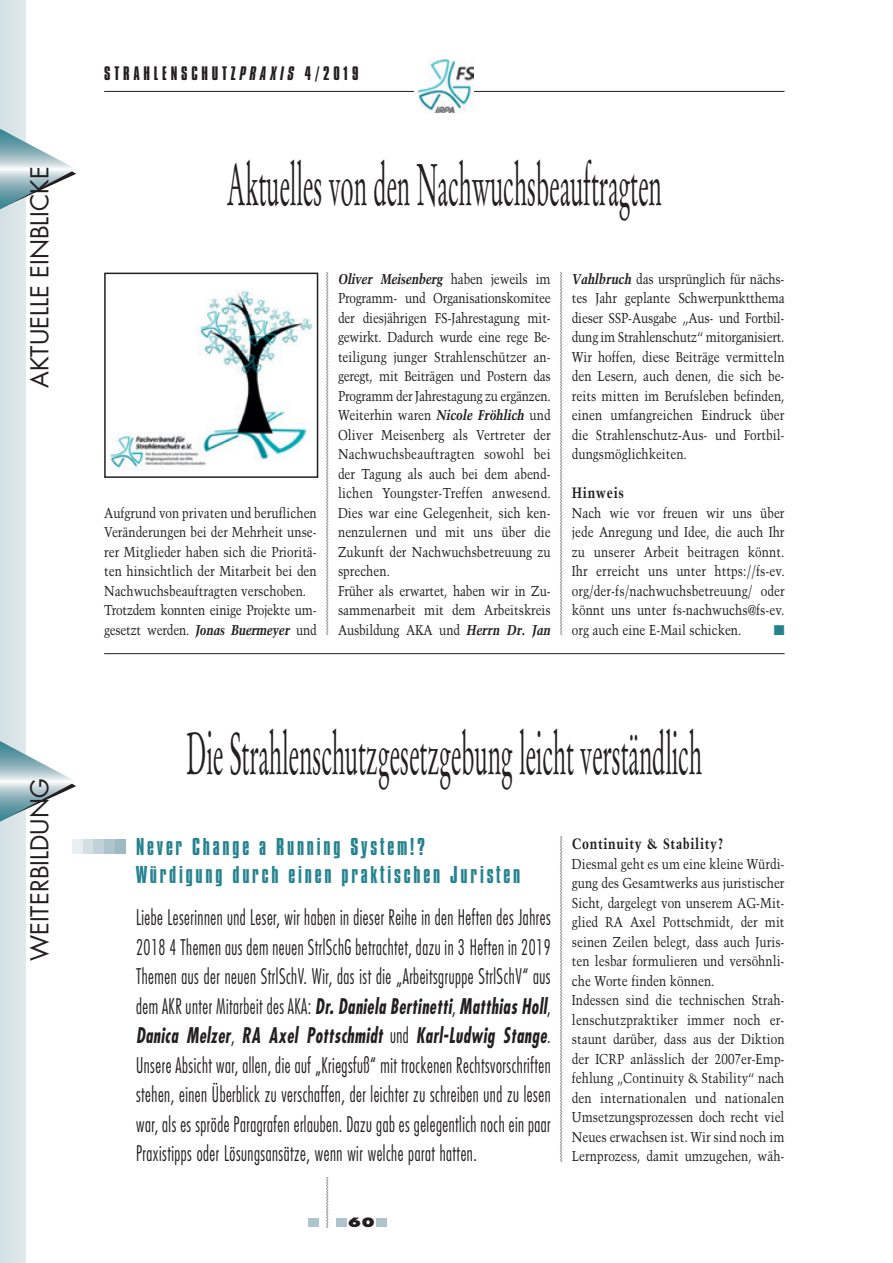
<style>
.page{position:relative;width:893px;height:1263px;background:#fff}
.page>*{position:absolute;margin:0;border:0;box-sizing:border-box;transform-origin:0 0}
.t1{font:58.5px "Stempel Garamond";letter-spacing:-.01em;color:#231f20;scale:.41 1}
.t2{font:24px "Futura";color:#231f20}
.t3{font:300 condensed 21px/29.5px "Futura";letter-spacing:.03em;color:#231f20;text-align:justify;scale:.8 1}
.t4{font:21px/28.5px "Compacta BT";letter-spacing:.13em;color:#25838f}
.t5{font:16.8px "Compacta BT";letter-spacing:.225em;color:#231f20}
.t6{font:700 15px "Trump Mediaeval";letter-spacing:.05em;color:#231f20;scale:.83 1}
.t7{font:14.25px/19.5px "Trump Mediaeval";color:#231f20;scale:.83 1}
.t8{font:14.25px "Zapf Dingbats ITC";color:#25838f}
.t9{font:800 12.45px "Futura";color:#231f20;scale:1.3 1}
.s1{font-style:italic}
.s2{font-weight:700;font-style:italic}
</style>
<div class="page">
<div style="left:308px;top:1218px;width:11px;height:9px;background:#aec5cd"></div>
<div style="left:336px;top:1218px;width:11px;height:9px;background:#aec5cd"></div>
<div style="left:376px;top:1218px;width:11px;height:9px;background:#aec5cd"></div>
<hr style="left:104px;top:91px;width:680px;height:1px;background:#231f20">
<div style="left:415px;top:57px;width:59px;height:58px;background:#fff"></div>
<img style="left:418px;top:60px;width:56px;height:53px">
<div style="left:0;top:0;width:26px;height:1263px;background:#d9e3e6"></div>
<svg style="left:560px;top:273px;width:2px;height:361px"></svg>
<svg style="left:326px;top:273px;width:2px;height:361px"></svg>
<svg style="left:0;top:129px;width:76px;height:80px"></svg>
<div style="left:72px;top:839px;width:11px;height:15px;background:#e9eef0"></div>
<div style="left:83px;top:839px;width:11px;height:15px;background:#d2e0e4"></div>
<div style="left:94px;top:839px;width:10px;height:15px;background:#c0d2d7"></div>
<div style="left:104px;top:839px;width:11px;height:15px;background:#aec5cd"></div>
<div style="left:115px;top:839px;width:10px;height:15px;background:#9cbac2"></div>
<img style="left:110px;top:289px;width:203px;height:181px">
<div style="left:104px;top:273px;width:214px;height:205px;border:2px solid #231f20"></div>
<hr style="left:104px;top:653px;width:680px;height:1px;background:#231f20">
<svg style="left:0;top:741px;width:76px;height:81px"></svg>
<svg style="left:560px;top:837px;width:2px;height:324px"></svg>
<svg style="left:326px;top:1177px;width:2px;height:50px"></svg>
<h2 class="t2" style="left:23px;top:388px;width:223px;rotate:-90deg">AKTUELLE EINBLICKE</h2>
<h2 class="t2" style="left:23px;top:961px;width:184px;rotate:-90deg">WEITERBILDUNG</h2>
<p class="t5" style="left:104px;top:63px;width:256px">STRAHLENSCHUTZ<span class="s1">PRAXIS</span> 4/2019</p>
<h1 class="t1" style="left:227px;top:150px;width:1062px">Aktuelles von den Nachwuchsbeauftragten</h1>
<p class="t7" style="left:104px;top:503px;width:258px">Aufgrund von privaten und beruflichen Veränderungen bei der Mehrheit unse&shy;rer Mitglieder haben sich die Prioritä&shy;ten hinsichtlich der Mitarbeit bei den Nachwuchsbeauftragten verschoben.<br>Trotzdem konnten einige Projekte um&shy;gesetzt werden. <span class="s2">Jonas Buermeyer</span> und</p>
<p class="t7" style="left:338px;top:269px;width:258px"><span class="s2">Oliver Meisenberg</span> haben jeweils im Programm- und Organisationskomitee der diesjährigen FS-Jahrestagung mit&shy;gewirkt. Dadurch wurde eine rege Be&shy;teiligung junger Strahlenschützer an&shy;geregt, mit Beiträgen und Postern das Programm der Jahrestagung zu ergänzen.<br>Weiterhin waren <span class="s2">Nicole Fröhlich</span> und Oliver Meisenberg als Vertreter der Nachwuchsbeauftragten sowohl bei der Tagung als auch bei dem abend&shy;lichen Youngster-Treffen anwesend.<br>Dies war eine Gelegenheit, sich ken&shy;nenzulernen und mit uns über die Zukunft der Nachwuchsbetreuung zu sprechen.<br>Früher als erwartet, haben wir in Zu&shy;sammenarbeit mit dem Arbeitskreis Ausbildung AKA und <span class="s2">Herrn Dr. Jan</span></p>
<p class="t7" style="left:572px;top:269px;width:258px;text-align:justify"><span class="s2">Vahlbruch</span> das ursprünglich für nächs&shy;tes Jahr geplante Schwerpunktthema dieser SSP-Ausgabe „Aus- und Fortbil&shy;dung im Strahlenschutz“ mitorganisiert.<br>Wir hoffen, diese Beiträge vermitteln den Lesern, auch denen, die sich be&shy;reits mitten im Berufsleben befinden, einen umfangreichen Eindruck über die Strahlenschutz-Aus- und Fortbil&shy;dungsmöglichkeiten.</p>
<p class="t6" style="left:572px;top:483px;width:64px">Hinweis</p>
<p class="t7" style="left:572px;top:503px;width:258px;text-align:justify">Nach wie vor freuen wir uns über jede Anregung und Idee, die auch Ihr zu unserer Arbeit beitragen könnt.<br>Ihr erreicht uns unter https://fs-ev. org/der-fs/nachwuchsbetreuung/ oder könnt uns unter fs-nachwuchs@fs-ev. org auch eine E-Mail schicken.</p>
<p class="t8" style="left:774px;top:623px;width:12px">■</p>
<h1 class="t1" style="left:187px;top:719px;width:1259px">Die Strahlenschutzgesetzgebung leicht verständlich</h1>
<h3 class="t4" style="left:136px;top:832px;width:386px">Never Change a Running System!?<br>Würdigung durch einen praktischen Juristen</h3>
<p class="t3" style="left:136px;top:902px;width:520px">Liebe Leserinnen und Leser, wir haben in dieser Reihe in den Heften des Jahres 2018 4 Themen aus dem neuen StrlSchG betrachtet, dazu in 3 Heften in 2019<br>Themen aus der neuen StrlSchV. Wir, das ist die „Arbeitsgruppe StrlSchV“ aus dem AKR unter Mitarbeit des AKA: <span class="s2">Dr. Daniela Bertinetti</span>, <span class="s2">Matthias Holl</span>, <span class="s2">Danica Melzer</span>, <span class="s2">RA Axel Pottschmidt</span> und <span class="s2">Karl-Ludwig Stange</span>.<br>Unsere Absicht war, allen, die auf „Kriegsfuß“ mit trockenen Rechtsvorschriften stehen, einen Überblick zu verschaffen, der leichter zu schreiben und zu lesen war, als es spröde Paragrafen erlauben. Dazu gab es gelegentlich noch ein paar Praxistipps oder Lösungsansätze, wenn wir welche parat hatten.</p>
<p class="t9" style="left:348px;top:1215px;width:23px">60</p>
<p class="t6" style="left:572px;top:834px;width:184px">Continuity &amp; Stability?</p>
<p class="t7" style="left:572px;top:854px;width:258px">Diesmal geht es um eine kleine Würdi&shy;gung des Gesamtwerks aus juristischer Sicht, dargelegt von unserem AG-Mit&shy;glied RA Axel Pottschmidt, der mit seinen Zeilen belegt, dass auch Juris&shy;ten lesbar formulieren und versöhnli&shy;che Worte finden können.<br>Indessen sind die technischen Strah&shy;lenschutzpraktiker immer noch er&shy;staunt darüber, dass aus der Diktion der ICRP anlässlich der 2007er-Emp&shy;fehlung „Continuity &amp; Stability“ nach den internationalen und nationalen Umsetzungsprozessen doch recht viel Neues erwachsen ist. Wir sind noch im Lernprozess, damit umzugehen, wäh-</p>
</div>
